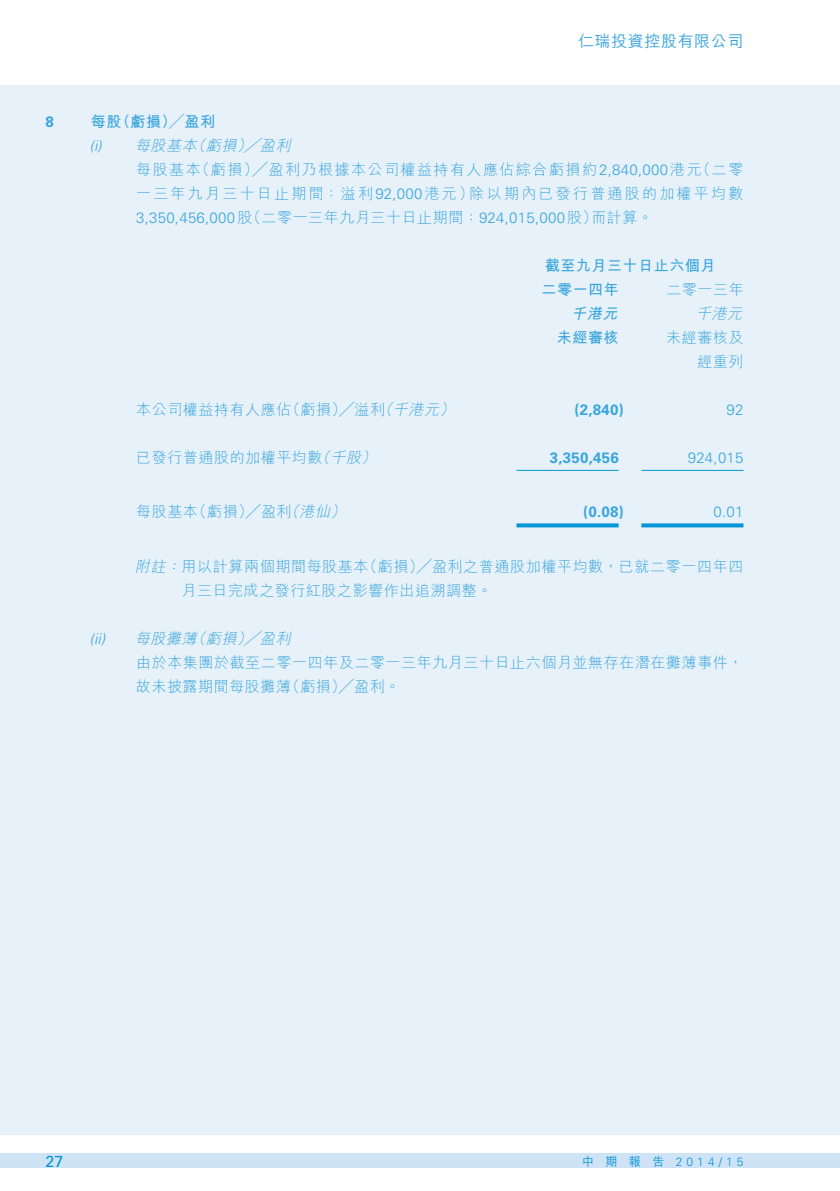
<style>
.page{position:relative;width:840px;height:1191px;background:#fff}
.page>*{position:absolute;margin:0;border:0;box-sizing:border-box;transform-origin:0 0}
.t1{font:500 16px "M Hei HK";letter-spacing:.035em;color:#3aa5dd}
.t2{font:16px "Univers LT Std";color:#0696d7}
.t3{font:300 15px/24px "M Hei HK";letter-spacing:.04em;color:#3aa5dd}
.t4{font:300 15px "Univers LT Std";letter-spacing:.015em;color:#3aa5dd}
.t5{font:italic 300 15px "M Hei HK";color:#3aa5dd}
.t6{font:300 15px "M Hei HK";letter-spacing:.15em;color:#3aa5dd}
.t7{font:300 15px "M Hei HK";letter-spacing:.1em;color:#3aa5dd}
.t8{font:700 15px "M Hei HK";letter-spacing:.035em;color:#3aa5dd}
.t9{font:700 15px "Univers LT Std";letter-spacing:.015em;color:#3aa5dd}
.t10{font:italic 300 15px "Univers LT Std";color:#3aa5dd}
.t11{font:italic 700 15px "M Hei HK";color:#3aa5dd}
.t12{font:300 12px "Univers LT Std";color:#0696d7}
.t13{font:500 12px "M Hei HK";color:#0696d7}
.s1{font-family:"Univers LT Std"}
.s2{font-family:"M Hei HK"}
</style>
<div class="page">
<div style="left:0;top:1153px;width:839px;height:14px;background:#cee3f5"></div>
<div style="left:0;top:85px;width:839px;height:1049px;background:#e6f1f9"></div>
<hr style="left:516px;top:470px;width:102px;height:1px;background:#0696d7">
<hr style="left:641px;top:470px;width:102px;height:1px;background:#0696d7">
<svg style="left:516px;top:523px;width:102px;height:4px"></svg>
<svg style="left:641px;top:523px;width:102px;height:4px"></svg>
<p class="t9" style="left:45px;top:113px;width:10px">8</p>
<p class="t8" style="left:115px;top:110px;width:101px">（虧損）╱盈利</p>
<p class="t8" style="left:91px;top:110px;width:32px">每股</p>
<p class="t10" style="left:89px;top:136px;width:18px">)i(</p>
<p class="t5" style="left:237px;top:138px;width:58px">）╱盈利</p>
<p class="t5" style="left:190px;top:138px;width:20px">（</p>
<p class="t5" style="left:135px;top:138px;width:106px">每股基本虧損</p>
<p class="t1" style="left:577px;top:29px;width:167px">仁瑞投資控股有限公司</p>
<p class="t7" style="left:194px;top:162px;width:508px">（虧損）╱盈利乃根據本公司權益持有人應佔綜合虧損約<span class="s1">2,840,000</span>港元</p>
<p class="t3" style="left:695px;top:157px;width:49px">（二零</p>
<p class="t3" style="left:136px;top:157px;width:66px">每股基本</p>
<p class="t6" style="left:136px;top:186px;width:339px">一三年九月三十日止期間：溢利<span class="s1">92,000</span>港元）</p>
<p class="t6" style="left:469px;top:186px;width:275px">除以期內已發行普通股的加權平均數</p>
<p class="t4" style="left:136px;top:208px;width:462px">3,350,456,000 <span class="s2">（股 二零一三年九月三十日止期間：</span>924,015,000<span class="s2">股）</span></p>
<p class="t8" style="left:544px;top:254px;width:172px">截至九月三十日止六個月</p>
<p class="t3" style="left:666px;top:277px;width:79px">二零一三年</p>
<p class="t3" style="left:591px;top:205px;width:63px">而計算。</p>
<p class="t8" style="left:541px;top:278px;width:79px">二零一四年</p>
<p class="t11" style="left:571px;top:302px;width:52px">千港元</p>
<p class="t5" style="left:695px;top:306px;width:51px">千港元</p>
<p class="t8" style="left:556px;top:326px;width:63px">未經審核</p>
<p class="t3" style="left:665px;top:325px;width:79px">未經審核及</p>
<p class="t3" style="left:285px;top:397px;width:101px">（虧損）╱溢利</p>
<p class="t5" style="left:377px;top:402px;width:20px">（</p>
<p class="t5" style="left:439px;top:402px;width:20px">(</p>
<p class="t3" style="left:136px;top:397px;width:156px">本公司權益持有人應佔</p>
<p class="t5" style="left:393px;top:402px;width:51px">千港元</p>
<p class="t9" style="left:574px;top:401px;width:51px">)2,840(</p>
<p class="t3" style="left:697px;top:349px;width:48px">經重列</p>
<p class="t4" style="left:726px;top:400px;width:18px">92</p>
<p class="t5" style="left:315px;top:450px;width:20px">（</p>
<p class="t5" style="left:361px;top:450px;width:20px">(</p>
<p class="t3" style="left:136px;top:445px;width:188px">已發行普通股的加權平均數</p>
<p class="t5" style="left:330px;top:450px;width:35px">千股</p>
<p class="t9" style="left:549px;top:449px;width:70px">3,350,456</p>
<p class="t4" style="left:687px;top:448px;width:57px">924,015</p>
<p class="t3" style="left:192px;top:499px;width:101px">（虧損）╱盈利</p>
<p class="t5" style="left:284px;top:504px;width:20px">（</p>
<p class="t5" style="left:330px;top:504px;width:20px">(</p>
<p class="t5" style="left:299px;top:504px;width:35px">港仙</p>
<p class="t3" style="left:136px;top:499px;width:63px">每股基本</p>
<p class="t9" style="left:583px;top:503px;width:42px">)0.08(</p>
<p class="t4" style="left:713px;top:502px;width:31px">0.01</p>
<p class="t10" style="left:89px;top:629px;width:21px">)i i(</p>
<p class="t3" style="left:362px;top:554px;width:382px">（虧損）╱盈利之普通股加權平均數，已就二零一四年四</p>
<p class="t5" style="left:135px;top:558px;width:35px">附註</p>
<p class="t3" style="left:181px;top:554px;width:188px">用以計算兩個期間每股基本</p>
<p class="t5" style="left:166px;top:558px;width:20px">：</p>
<p class="t3" style="left:181px;top:578px;width:312px">月三日完成之發行紅股之影響作出追溯調整。</p>
<p class="t5" style="left:237px;top:630px;width:58px">）╱盈利</p>
<p class="t5" style="left:190px;top:630px;width:20px">（</p>
<p class="t5" style="left:135px;top:630px;width:106px">每股攤薄虧損</p>
<p class="t3" style="left:285px;top:650px;width:459px;text-indent:-149px">由於本集團於截至二零一四年及二零一三年九月三十日止六個月並無存在潛在攤薄事件，（虧損）╱盈利。</p>
<p class="t3" style="left:136px;top:674px;width:156px">故未披露期間每股攤薄</p>
<p class="t2" style="left:45px;top:1151px;width:20px">27</p>
<p class="t13" style="left:581px;top:1152px;width:13px">中</p>
<p class="t13" style="left:605px;top:1152px;width:13px">期</p>
<p class="t13" style="left:628px;top:1152px;width:13px">報</p>
<p class="t13" style="left:652px;top:1152px;width:13px">告</p>
<p class="t12" style="left:675px;top:1154px;width:69px">2014 / 1 5</p>
</div>
